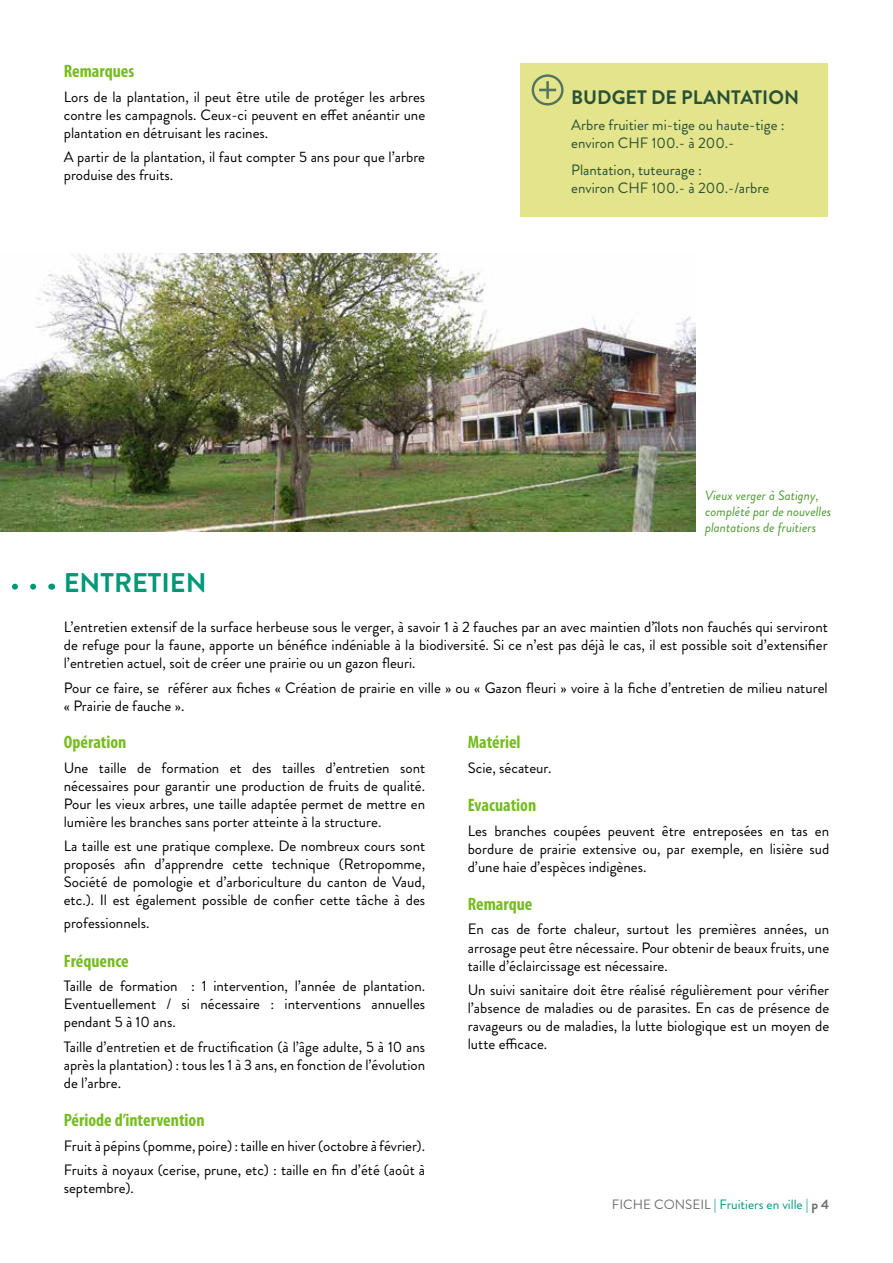
<style>
.page{position:relative;width:893px;height:1263px;background:#fff}
.page>*{position:absolute;margin:0;border:0;box-sizing:border-box;transform-origin:0 0}
.t1{font:700 27px "Brandon Grotesque";color:#009877}
.t2{font:700 19.5px "Brandon Grotesque";color:#295135}
.t3{font:700 condensed 18px "Myriad Pro";color:#76bc21}
.t4{font:15px/18px "Brandon Grotesque";color:#000;text-align:justify}
.t5{font:15px/18px "Brandon Grotesque";color:#295135}
.t6{font:italic 13.5px/16.2px "Brandon Grotesque";color:#4c9c2e}
.t7{font:13.5px "Brandon Grotesque";color:#009877}
.s1{color:#706f6f}
.s2{font-weight:700;color:#706f6f}
</style>
<div class="page">
<div style="left:520px;top:64px;width:308px;height:153px;background:#e3e48c"></div>
<img style="left:0;top:253px;width:696px;height:278px">
<div style="left:532px;top:74px;width:32px;height:31px;border:2px solid #54745d;border-radius:50%"></div>
<svg style="left:539px;top:81px;width:17px;height:18px"></svg>
<svg style="left:12px;top:584px;width:21px;height:6px"></svg>
<p class="t3" style="left:64px;top:60px;width:72px">Remarques</p>
<p class="t4" style="left:64px;top:88px;width:363px">Lors de la plantation, il peut être utile de protéger les arbres contre les campagnols. Ceux-ci peuvent en effet anéantir une plantation en détruisant les racines.</p>
<p class="t4" style="left:64px;top:148px;width:363px">A partir de la plantation, il faut compter 5 ans pour que l’arbre produise des fruits.</p>
<h1 class="t1" style="left:64px;top:564px;width:144px">ENTRETIEN</h1>
<h2 class="t2" style="left:571px;top:83px;width:229px">BUDGET DE PLANTATION</h2>
<p class="t5" style="left:571px;top:116px;width:215px">Arbre fruitier mi-tige ou haute-tige : environ CHF 100.- à 200.-</p>
<p class="t5" style="left:571px;top:161px;width:200px">Plantation, tuteurage :<br>environ CHF 100.- à 200.-/arbre</p>
<p class="t6" style="left:705px;top:487px;width:128px">Vieux verger à Satigny, complété par de nouvelles plantations de fruitiers</p>
<p class="t4" style="left:64px;top:618px;width:766px">L’entretien extensif de la surface herbeuse sous le verger, à savoir 1 à 2 fauches par an avec maintien d’îlots non fauchés qui serviront de refuge pour la faune, apporte un bénéfice indéniable à la biodiversité. Si ce n’est pas déjà le cas, il est possible soit d’extensifier l’entretien actuel, soit de créer une prairie ou un gazon fleuri.</p>
<p class="t4" style="left:64px;top:679px;width:765px">Pour ce faire, se référer aux fiches « Création de prairie en ville » ou « Gazon fleuri » voire à la fiche d’entretien de milieu naturel « Prairie de fauche ».</p>
<p class="t3" style="left:64px;top:731px;width:64px">Opération</p>
<p class="t4" style="left:64px;top:758px;width:363px">Une taille de formation et des tailles d’entretien sont nécessaires pour garantir une production de fruits de qualité.<br>Pour les vieux arbres, une taille adaptée permet de mettre en lumière les branches sans porter atteinte à la structure.</p>
<p class="t4" style="left:64px;top:837px;width:363px">La taille est une pratique complexe. De nombreux cours sont proposés afin d’apprendre cette technique (Retropomme, Société de pomologie et d’arboriculture du canton de Vaud, etc.). Il est également possible de confier cette tâche à des</p>
<p class="t4" style="left:64px;top:914px;width:87px">professionnels.</p>
<p class="t3" style="left:64px;top:950px;width:67px">Fréquence</p>
<p class="t4" style="left:64px;top:977px;width:363px">Taille de formation : 1 intervention, l’année de plantation.<br>Eventuellement / si nécessaire : interventions annuelles pendant 5 à 10 ans.</p>
<p class="t4" style="left:64px;top:1038px;width:363px">Taille d’entretien et de fructification (à l’âge adulte, 5 à 10 ans après la plantation) : tous les 1 à 3 ans, en fonction de l’évolution de l’arbre.</p>
<p class="t3" style="left:64px;top:1109px;width:142px">Période d’intervention</p>
<p class="t4" style="left:64px;top:1133px;width:363px;line-height:24.3px">Fruit à pépins (pomme, poire) : taille en hiver (octobre à février).<br>Fruits à noyaux (cerise, prune, etc) : taille en fin d’été (août à</p>
<p class="t4" style="left:64px;top:1179px;width:72px">septembre).</p>
<p class="t3" style="left:468px;top:731px;width:54px">Matériel</p>
<p class="t4" style="left:468px;top:758px;width:85px">Scie, sécateur.</p>
<p class="t3" style="left:468px;top:794px;width:70px">Evacuation</p>
<p class="t4" style="left:468px;top:821px;width:363px">Les branches coupées peuvent être entreposées en tas en bordure de prairie extensive ou, par exemple, en lisière sud d’une haie d’espèces indigènes.</p>
<p class="t3" style="left:468px;top:893px;width:66px">Remarque</p>
<p class="t4" style="left:468px;top:920px;width:363px">En cas de forte chaleur, surtout les premières années, un arrosage peut être nécessaire. Pour obtenir de beaux fruits, une taille d’éclaircissage est nécessaire.</p>
<p class="t4" style="left:468px;top:981px;width:363px">Un suivi sanitaire doit être réalisé régulièrement pour vérifier l’absence de maladies ou de parasites. En cas de présence de ravageurs ou de maladies, la lutte biologique est un moyen de lutte efficace.</p>
<p class="t7" style="left:612px;top:1195px;width:219px"><span class="s1">FICHE CONSEIL</span> | Fruitiers en ville | <span class="s2">p 4</span></p>
</div>
